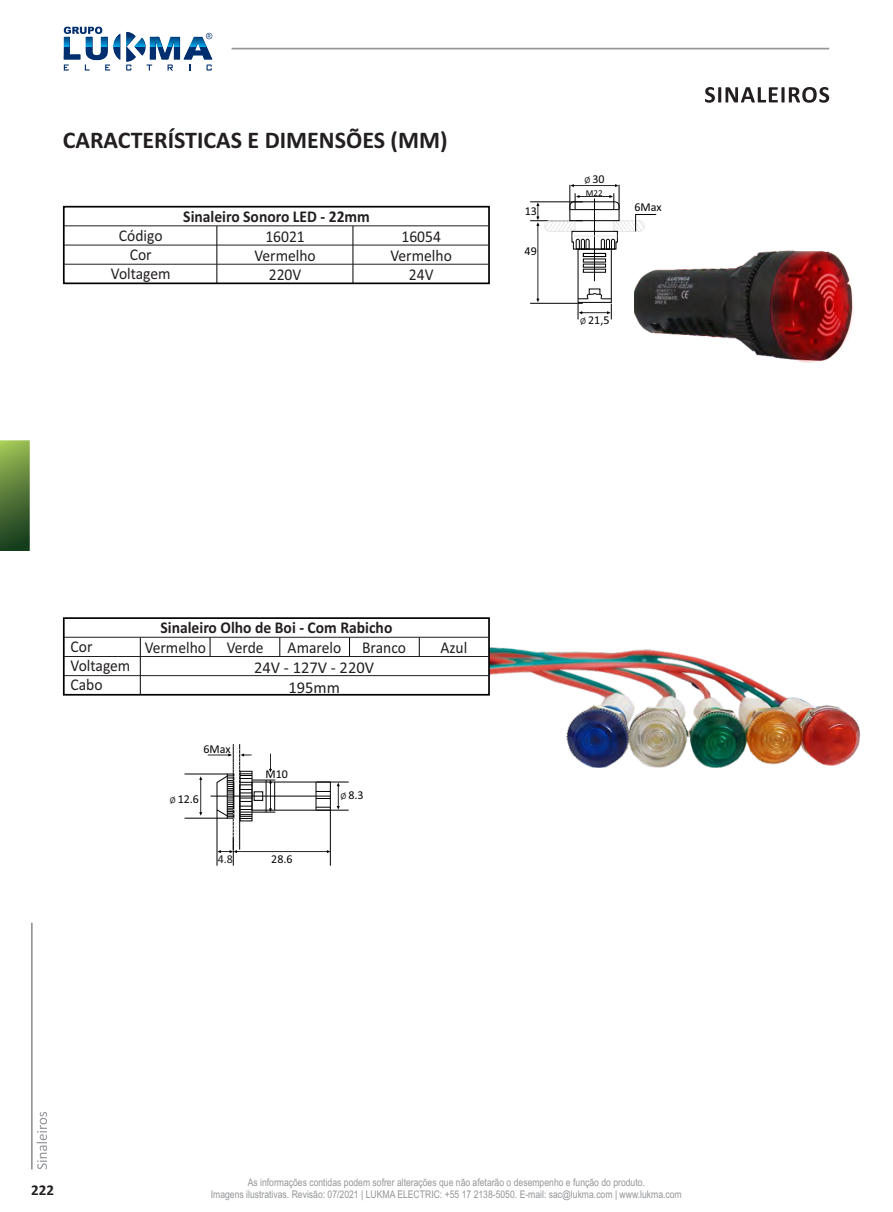
<style>
.page{position:relative;width:893px;height:1212px;background:#fff}
.page>*{position:absolute;margin:0;border:0;box-sizing:border-box;transform-origin:0 0}
.t1{font:700 24px "Calibri";color:#231f20}
.t2{font:16.5px/19.2px "Calibri";color:#231f20;text-align:center;scale:.94 1}
.t3{font:700 16.5px "Calibri";color:#231f20;scale:.94 1}
.t4{font:16.5px/19.2px "Calibri";color:#231f20;text-align:center}
.t5{font:700 15px "Calibri";color:#231f20}
.t6{font:12px "Calibri";color:#020203}
.t7{font:12px "Calibri";color:#231f20}
.t8{font:10.5px/11.9px "Arial Narrow";color:#939598;text-align:center}
.t9{font:9px "Calibri";color:#020203}
.s1{font-size:9px;color:#231f20}
</style>
<div class="page">
<svg style="left:705px;top:87px;width:124px;height:16px"></svg>
<svg style="left:64px;top:27px;width:149px;height:44px"></svg>
<hr style="left:232px;top:48px;width:597px;height:1px;background:#939598">
<svg style="left:37px;top:1112px;width:10px;height:57px"></svg>
<img style="left:0;top:440px;width:30px;height:111px">
<div style="left:63px;top:206px;width:427px;height:78px;border:2px solid #020203"></div>
<hr style="left:216px;top:226px;width:1px;height:57px;background:#020203">
<hr style="left:352px;top:226px;width:1px;height:57px;background:#020203">
<hr style="left:64px;top:245px;width:425px;height:1px;background:#231f20">
<hr style="left:64px;top:264px;width:425px;height:1px;background:#231f20">
<hr style="left:64px;top:225px;width:425px;height:1px;background:#231f20">
<hr style="left:530px;top:303px;width:53px;height:1px;background:#020203">
<hr style="left:530px;top:220px;width:53px;height:1px;background:#020203">
<hr style="left:530px;top:201px;width:53px;height:1px;background:#020203">
<svg style="left:536px;top:184px;width:121px;height:135px"></svg>
<div style="left:583px;top:253px;width:23px;height:4px;border:1px solid #020203"></div>
<div style="left:583px;top:269px;width:23px;height:4px;border:1px solid #020203"></div>
<hr style="left:233px;top:744px;width:1px;height:105px;background:#020203">
<hr style="left:239px;top:744px;width:1px;height:105px;background:#020203">
<hr style="left:330px;top:810px;width:1px;height:56px;background:#020203">
<svg style="left:199px;top:776px;width:3px;height:40px"></svg>
<svg style="left:337px;top:783px;width:3px;height:26px"></svg>
<hr style="left:185px;top:773px;width:42px;height:1px;background:#020203">
<hr style="left:185px;top:818px;width:42px;height:1px;background:#020203">
<svg style="left:208px;top:745px;width:122px;height:121px"></svg>
<hr style="left:316px;top:810px;width:33px;height:1px;background:#020203">
<hr style="left:316px;top:781px;width:33px;height:1px;background:#020203">
<img style="left:634px;top:249px;width:219px;height:114px">
<hr style="left:31px;top:923px;width:2px;height:246px;background:#939598">
<img style="left:490px;top:647px;width:369px;height:120px">
<div style="left:63px;top:617px;width:427px;height:79px;border:2px solid #020203"></div>
<hr style="left:140px;top:637px;width:1px;height:58px;background:#020203">
<svg style="left:210px;top:638px;width:1px;height:18px"></svg>
<svg style="left:279px;top:638px;width:1px;height:18px"></svg>
<svg style="left:349px;top:638px;width:1px;height:18px"></svg>
<svg style="left:419px;top:638px;width:1px;height:18px"></svg>
<hr style="left:64px;top:656px;width:425px;height:1px;background:#231f20">
<hr style="left:64px;top:675px;width:425px;height:1px;background:#231f20">
<hr style="left:64px;top:637px;width:425px;height:1px;background:#231f20">
<h1 class="t1" style="left:63px;top:130px;width:386px">CARACTERÍSTICAS E DIMENSÕES (MM)</h1>
<h2 class="t3" style="left:183px;top:210px;width:200px">Sinaleiro Sonoro LED - 22mm</h2>
<h2 class="t2" style="left:111px;top:227px;width:65px">Código<br>Cor<br>Voltagem</h2>
<h2 class="t2" style="left:254px;top:228px;width:67px">16021<br>Vermelho<br>220V</h2>
<h2 class="t2" style="left:390px;top:228px;width:67px">16054<br>Vermelho<br>24V</h2>
<p class="t6" style="left:525px;top:205px;width:14px">13</p>
<p class="t6" style="left:525px;top:246px;width:14px">49</p>
<p class="t6" style="left:584px;top:174px;width:22px"><span class="s1">Ø</span> 30</p>
<p class="t9" style="left:586px;top:189px;width:18px">M22</p>
<p class="t6" style="left:634px;top:202px;width:29px">6Max</p>
<p class="t6" style="left:580px;top:315px;width:31px"><span class="s1">Ø</span> 21,5</p>
<h2 class="t3" style="left:161px;top:621px;width:248px">Sinaleiro Olho de Boi - Com Rabicho</h2>
<h2 class="t2" style="left:227px;top:640px;width:41px">Verde</h2>
<h2 class="t2" style="left:288px;top:640px;width:59px">Amarelo</h2>
<h2 class="t2" style="left:362px;top:639px;width:48px">Branco</h2>
<h2 class="t2" style="left:440px;top:640px;width:30px">Azul</h2>
<h2 class="t4" style="left:254px;top:660px;width:122px">24V - 127V - 220V<br>195mm</h2>
<h2 class="t2" style="left:71px;top:638px;width:65px;text-align:left">Cor<br>Voltagem<br>Cabo</h2>
<h2 class="t2" style="left:145px;top:640px;width:67px">Vermelho</h2>
<p class="t6" style="left:204px;top:744px;width:29px">6Max</p>
<p class="t6" style="left:266px;top:769px;width:24px">M10</p>
<p class="t6" style="left:170px;top:794px;width:31px"><span class="s1">Ø</span> 12.6</p>
<p class="t6" style="left:340px;top:790px;width:25px"><span class="s1">Ø</span> 8.3</p>
<p class="t7" style="left:218px;top:854px;width:17px">4.8</p>
<p class="t6" style="left:271px;top:854px;width:23px">28.6</p>
<h3 class="t5" style="left:31px;top:1183px;width:24px">222</h3>
<p class="t8" style="left:211px;top:1177px;width:472px">As informações contidas podem sofrer alterações que não afetarão o desempenho e função do produto.<br>Imagens ilustrativas. Revisão: 07/2021 | LUKMA ELECTRIC: +55 17 2138-5050. E-mail: sac@lukma.com | www.lukma.com</p>
</div>
